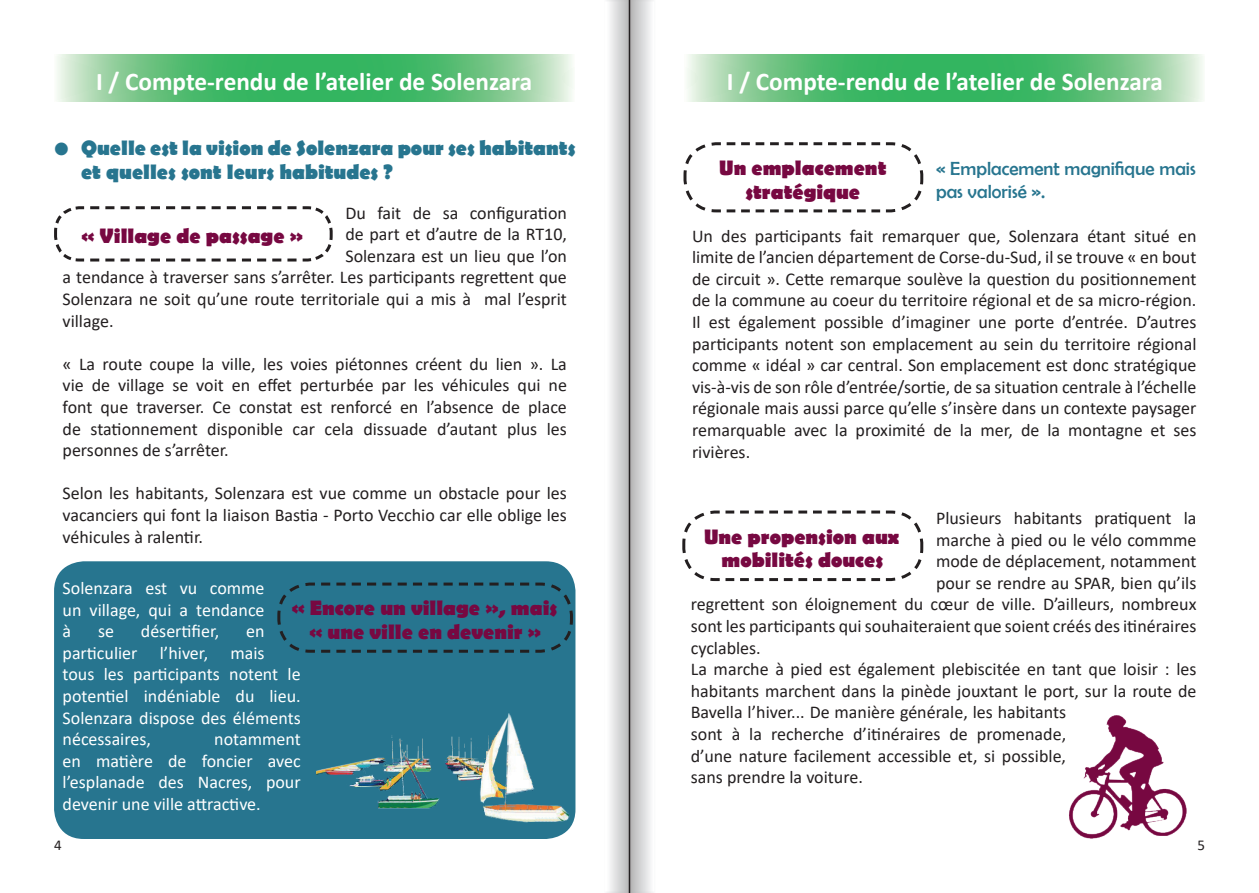
<style>
.page{position:relative;width:1259px;height:893px;background:#fff}
.page>*{position:absolute;margin:0;border:0;box-sizing:border-box;transform-origin:0 0}
.t1{font:700 25.5px "Calibri";color:#fff}
.t2{font:700 21px/23.7px "Berlin Sans FB";color:#770841;text-align:center}
.t3{font:700 21px/23.7px "Berlin Sans FB";color:#27758f}
.t4{font:19.2px/23.5px "Berlin Sans FB";color:#27758f}
.t5{font:18px/21.6px "Calibri";color:#231f20;text-align:justify}
.t6{font:18px/21.6px "Calibri";color:#fff;text-align:justify}
.t7{font:15px "Calibri";color:#231f20}
</style>
<div class="page">
<svg style="left:610px;top:3px;width:41px;height:887px"></svg>
<hr style="left:629px;top:0;width:1px;height:893px;background:#231f20">
<svg style="left:682px;top:510px;width:242px;height:72px"></svg>
<svg style="left:683px;top:142px;width:241px;height:71px"></svg>
<img style="left:1069px;top:715px;width:118px;height:124px">
<svg style="left:687px;top:54px;width:516px;height:47px;background:#65c380"></svg>
<div style="left:54px;top:561px;width:521px;height:278px;background:#27758f;border-radius:30px"></div>
<svg style="left:277px;top:581px;width:297px;height:72px"></svg>
<svg style="left:57px;top:54px;width:516px;height:47px;background:#65c380"></svg>
<svg style="left:54px;top:206px;width:279px;height:56px"></svg>
<img style="left:316px;top:667px;width:260px;height:172px">
<h1 class="t1" style="left:96px;top:64px;width:437px">I / Compte-rendu de l’atelier de Solenzara</h1>
<p class="t3" style="left:81px;top:137px;width:496px;text-indent:-27px">• Quelle est la vision de Solenzara pour ses habitants et quelles sont leurs habitudes ?</p>
<p class="t5" style="left:345px;top:201px;width:223px">Du fait de sa configuration</p>
<p class="t5" style="left:345px;top:223px;width:223px">de part et d’autre de la RT10,</p>
<p class="t5" style="left:345px;top:245px;width:223px">Solenzara est un lieu que l’on</p>
<p class="t5" style="left:63px;top:266px;width:506px">a tendance à traverser sans s’arrêter. Les participants regrettent que</p>
<p class="t5" style="left:63px;top:288px;width:506px">Solenzara ne soit qu’une route territoriale qui a mis à mal l’esprit</p>
<p class="t5" style="left:63px;top:309px;width:52px">village.</p>
<p class="t5" style="left:63px;top:353px;width:506px">« La route coupe la ville, les voies piétonnes créent du lien ». La vie de village se voit en effet perturbée par les véhicules qui ne font que traverser. Ce constat est renforcé en l’absence de place de stationnement disponible car cela dissuade d’autant plus les personnes de s’arrêter.</p>
<p class="t5" style="left:63px;top:482px;width:506px">Selon les habitants, Solenzara est vue comme un obstacle pour les vacanciers qui font la liaison Bastia - Porto Vecchio car elle oblige les véhicules à ralentir.</p>
<p class="t2" style="left:81px;top:225px;width:223px">« Village de passage »</p>
<p class="t6" style="left:63px;top:577px;width:203px">Solenzara est vu comme un village, qui a tendance à</p>
<p class="t2" style="left:291px;top:597px;width:267px">« Encore un village », mais « une ville en devenir »</p>
<p class="t6" style="left:98px;top:620px;width:18px">se</p>
<p class="t6" style="left:141px;top:620px;width:80px">désertifier,</p>
<p class="t6" style="left:63px;top:620px;width:240px;text-align:left;text-indent:184px">en particulier l’hiver, mais tous les participants notent le potentiel indéniable du lieu.<br>Solenzara dispose des éléments nécessaires,</p>
<p class="t6" style="left:63px;top:728px;width:240px;text-indent:152px">notamment en matière de foncier avec l’esplanade des Nacres, pour devenir une ville attractive.</p>
<h1 class="t1" style="left:727px;top:64px;width:437px">I / Compte-rendu de l’atelier de Solenzara</h1>
<p class="t2" style="left:719px;top:157px;width:169px">Un emplacement stratégique</p>
<p class="t4" style="left:936px;top:156px;width:261px">« Emplacement magnifique mais pas valorisé ».</p>
<p class="t5" style="left:692px;top:224px;width:506px">Un des participants fait remarquer que, Solenzara étant situé en limite de l’ancien département de Corse-du-Sud, il se trouve « en bout de circuit ». Cette remarque soulève la question du positionnement de la commune au coeur du territoire régional et de sa micro-région.<br>Il est également possible d’imaginer une porte d’entrée. D’autres participants notent son emplacement au sein du territoire régional comme « idéal » car central. Son emplacement est donc stratégique vis-à-vis de son rôle d’entrée/sortie, de sa situation centrale à l’échelle régionale mais aussi parce qu’elle s’insère dans un contexte paysager remarquable avec la proximité de la mer, de la montagne et ses rivières.</p>
<p class="t5" style="left:936px;top:507px;width:262px">Plusieurs habitants pratiquent la</p>
<p class="t5" style="left:936px;top:528px;width:262px">marche à pied ou le vélo commme</p>
<p class="t5" style="left:936px;top:550px;width:262px">mode de déplacement, notamment</p>
<p class="t5" style="left:936px;top:572px;width:262px">pour se rendre au SPAR, bien qu’ils</p>
<p class="t5" style="left:691px;top:593px;width:507px">regrettent son éloignement du cœur de ville. D’ailleurs, nombreux</p>
<p class="t5" style="left:691px;top:615px;width:507px">sont les participants qui souhaiteraient que soient créés des itinéraires</p>
<p class="t5" style="left:691px;top:636px;width:71px">cyclables.</p>
<p class="t5" style="left:691px;top:658px;width:507px">La marche à pied est également plebiscitée en tant que loisir : les</p>
<p class="t5" style="left:691px;top:680px;width:507px">habitants marchent dans la pinède jouxtant le port, sur la route de</p>
<p class="t5" style="left:691px;top:701px;width:377px">Bavella l’hiver... De manière générale, les habitants</p>
<p class="t5" style="left:691px;top:723px;width:377px">sont à la recherche d’itinéraires de promenade,</p>
<p class="t5" style="left:691px;top:744px;width:377px">d’une nature facilement accessible et, si possible,</p>
<p class="t5" style="left:691px;top:766px;width:174px">sans prendre la voiture.</p>
<p class="t2" style="left:704px;top:526px;width:197px">Une propension aux mobilités douces</p>
<p class="t7" style="left:54px;top:835px;width:9px">4</p>
<p class="t7" style="left:1197px;top:835px;width:9px">5</p>
</div>
